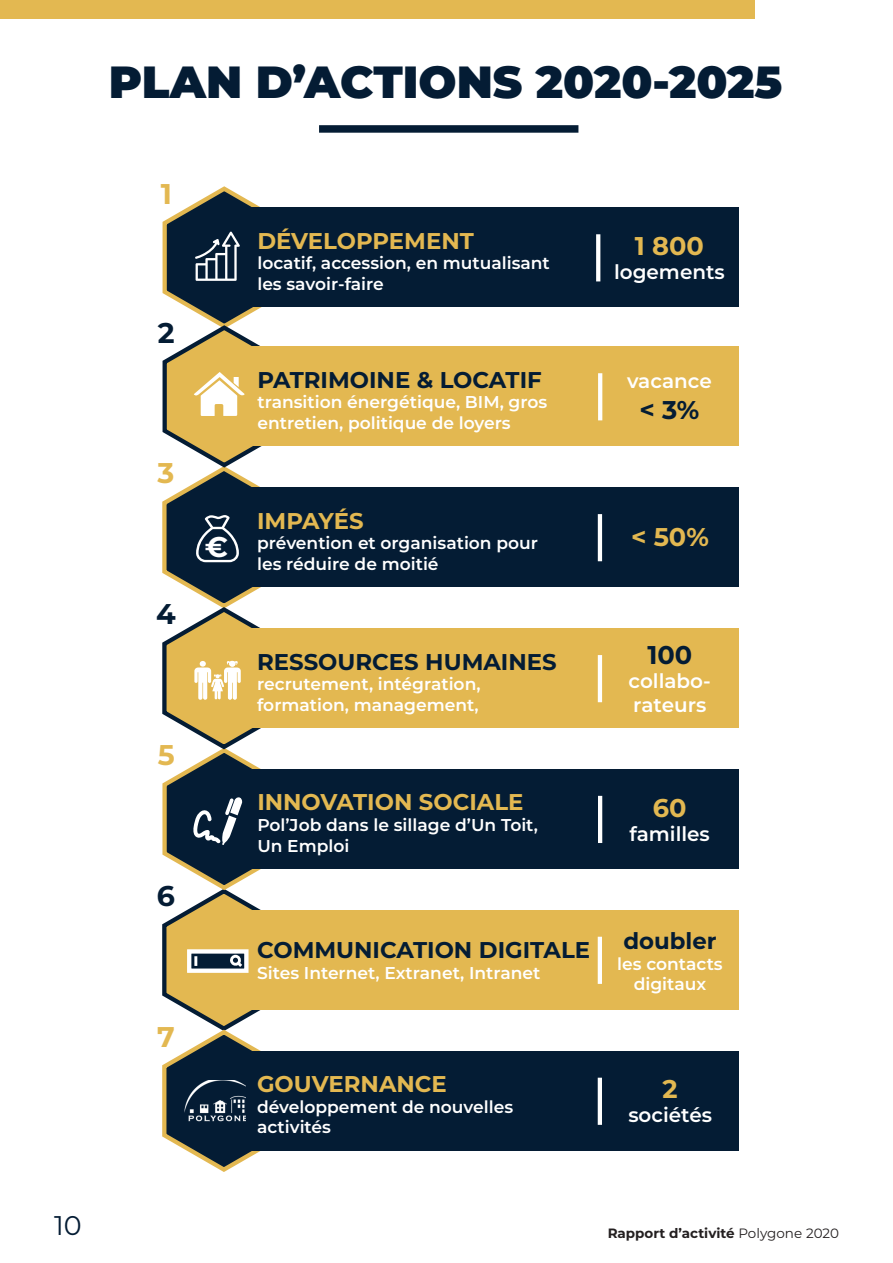
<style>
.page{position:relative;width:893px;height:1263px;background:#fff}
.page>*{position:absolute;margin:0;border:0;box-sizing:border-box;transform-origin:0 0}
.t1{font:900 45px "Montserrat";color:#041c34}
.t2{font:700 28.5px "Montserrat";color:#e3b851}
.t3{font:700 28.5px "Montserrat";color:#041c34}
.t4{font:700 28.5px "Montserrat";color:#fff}
.t5{font:27px "Montserrat";color:#041c34}
.t6{font:700 25.65px "Montserrat";color:#e3b851}
.t7{font:700 25.65px "Montserrat";color:#041c34}
.t8{font:700 22.8px "Montserrat";color:#041c34}
.t9{font:700 22.8px "Montserrat";color:#e3b851}
.t10{font:600 19.95px/24px "Montserrat";color:#fff}
.t11{font:600 17.1px/20.5px "Montserrat";color:#fff}
.t12{font:700 13.5px "Montserrat";color:#231f20}
.s1{font-weight:400}
</style>
<div class="page">
<div style="left:0;top:0;width:755px;height:19px;background:#e3b851"></div>
<div style="left:319px;top:125px;width:259px;height:8px;background:#041c34"></div>
<div style="left:236px;top:208px;width:503px;height:99px;background:#041c34"></div>
<div style="left:236px;top:487px;width:502px;height:100px;background:#041c34"></div>
<div style="left:236px;top:910px;width:502px;height:100px;background:#e3b851"></div>
<div style="left:236px;top:347px;width:503px;height:99px;background:#e3b851"></div>
<div style="left:236px;top:769px;width:503px;height:100px;background:#041c34"></div>
<div style="left:236px;top:628px;width:502px;height:100px;background:#e3b851"></div>
<div style="left:236px;top:1051px;width:502px;height:100px;background:#041c34"></div>
<svg style="left:596px;top:234px;width:4px;height:47px"></svg>
<hr style="left:598px;top:514px;width:4px;height:47px;background:#fff">
<hr style="left:598px;top:937px;width:4px;height:47px;background:#fff">
<svg style="left:598px;top:373px;width:4px;height:47px"></svg>
<hr style="left:598px;top:796px;width:4px;height:47px;background:#fff">
<hr style="left:598px;top:655px;width:4px;height:47px;background:#fff">
<hr style="left:598px;top:1078px;width:4px;height:47px;background:#fff">
<svg style="left:162px;top:186px;width:128px;height:986px"></svg>
<h1 class="t1" style="left:109px;top:48px;width:675px">PLAN D’ACTIONS 2020-2025</h1>
<h2 class="t2" style="left:161px;top:173px;width:13px">1</h2>
<h2 class="t3" style="left:158px;top:312px;width:18px">2</h2>
<h2 class="t2" style="left:158px;top:453px;width:18px">3</h2>
<h2 class="t3" style="left:156px;top:594px;width:21px">4</h2>
<h2 class="t2" style="left:158px;top:734px;width:18px">5</h2>
<h2 class="t3" style="left:157px;top:875px;width:20px">6</h2>
<h2 class="t2" style="left:157px;top:1016px;width:19px">7</h2>
<h3 class="t9" style="left:257px;top:224px;width:218px">DÉVELOPPEMENT</h3>
<p class="t11" style="left:257px;top:252px;width:294px">locatif, accession, en mutualisant les savoir-faire</p>
<h3 class="t6" style="left:635px;top:228px;width:71px">1 800</h3>
<p class="t10" style="left:614px;top:259px;width:112px">logements</p>
<h3 class="t8" style="left:257px;top:363px;width:286px">PATRIMOINE &amp; LOCATIF</h3>
<p class="t11" style="left:257px;top:391px;width:291px">transition énergétique, BIM, gros entretien, politique de loyers</p>
<h2 class="t4" style="left:205px;top:526px;width:25px">€</h2>
<h3 class="t9" style="left:257px;top:504px;width:108px">IMPAYÉS</h3>
<p class="t11" style="left:257px;top:532px;width:282px">prévention et organisation pour les réduire de moitié</p>
<h3 class="t8" style="left:257px;top:645px;width:301px">RESSOURCES HUMAINES</h3>
<p class="t11" style="left:257px;top:673px;width:225px">recrutement, intégration, formation, management,</p>
<p class="t10" style="left:627px;top:368px;width:86px">vacance</p>
<h3 class="t7" style="left:639px;top:391px;width:62px">&lt; 3%</h3>
<h3 class="t6" style="left:631px;top:518px;width:79px">&lt; 50%</h3>
<h3 class="t7" style="left:647px;top:637px;width:46px">100</h3>
<p class="t10" style="left:629px;top:668px;width:84px">collabo&shy;rateurs</p>
<h3 class="t9" style="left:257px;top:786px;width:268px">INNOVATION SOCIALE</h3>
<p class="t11" style="left:257px;top:814px;width:282px">Pol’Job dans le sillage d’Un Toit,<br>Un Emploi</p>
<h3 class="t6" style="left:653px;top:789px;width:35px">60</h3>
<p class="t10" style="left:630px;top:821px;width:82px">familles</p>
<h3 class="t8" style="left:257px;top:933px;width:334px">COMMUNICATION DIGITALE</h3>
<p class="t11" style="left:257px;top:961px;width:285px">Sites Internet, Extranet, Intranet</p>
<h3 class="t8" style="left:623px;top:924px;width:95px">doubler</h3>
<p class="t11" style="left:617px;top:952px;width:107px;text-align:center">les contacts digitaux</p>
<h3 class="t9" style="left:257px;top:1068px;width:191px">GOUVERNANCE</h3>
<p class="t11" style="left:257px;top:1096px;width:258px">développement de nouvelles activités</p>
<h3 class="t6" style="left:663px;top:1071px;width:17px">2</h3>
<p class="t10" style="left:628px;top:1102px;width:85px">sociétés</p>
<h3 class="t5" style="left:54px;top:1207px;width:29px">10</h3>
<p class="t12" style="left:608px;top:1223px;width:233px">Rapport d’activité <span class="s1">Polygone 2020</span></p>
</div>
